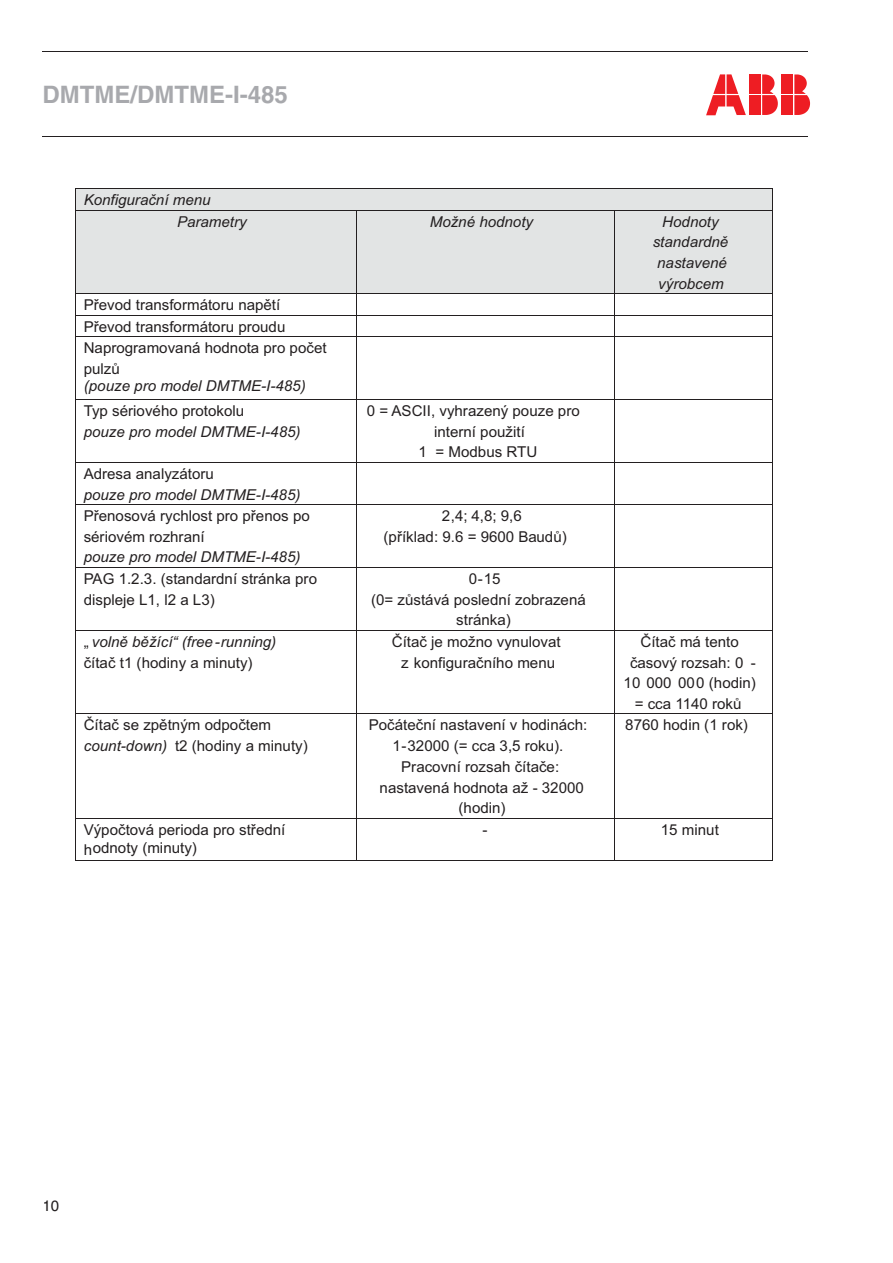
<style>
.page{position:relative;width:893px;height:1263px;background:#fff}
.page>*{position:absolute;margin:0;border:0;box-sizing:border-box;transform-origin:0 0}
.t1{font:700 24px "Helvetica CE";color:#a8a9ad}
.t2{font:15px/20.7px "Arial";color:#231f20}
.t3{font:italic 15px/20.7px "Arial";color:#231f20}
.t4{font:15px "Helvetica CE";color:#231f20}
.s1{font-style:normal}
.s2{font-style:italic}
</style>
<div class="page">
<hr style="left:43px;top:51px;width:765px;height:1px;background:#231f20">
<hr style="left:43px;top:136px;width:765px;height:1px;background:#231f20">
<svg style="left:706px;top:74px;width:40px;height:41px"></svg>
<div style="left:749px;top:95px;width:12px;height:20px;background:#ee1d23"></div>
<svg style="left:762px;top:74px;width:16px;height:41px"></svg>
<div style="left:749px;top:74px;width:12px;height:20px;background:#ee1d23"></div>
<div style="left:782px;top:95px;width:11px;height:20px;background:#ee1d23"></div>
<svg style="left:794px;top:74px;width:16px;height:41px"></svg>
<div style="left:782px;top:74px;width:11px;height:20px;background:#ee1d23"></div>
<div style="left:76px;top:189px;width:8px;height:21px;background:#e2e4e4"></div>
<div style="left:764px;top:189px;width:8px;height:21px;background:#e2e4e4"></div>
<div style="left:84px;top:189px;width:680px;height:21px;background:#e2e4e4"></div>
<hr style="left:76px;top:188px;width:696px;height:1px;background:#231f20">
<div style="left:76px;top:211px;width:8px;height:20px;background:#e2e4e4"></div>
<div style="left:348px;top:211px;width:8px;height:20px;background:#e2e4e4"></div>
<div style="left:76px;top:231px;width:280px;height:62px;background:#e2e4e4"></div>
<div style="left:84px;top:211px;width:264px;height:20px;background:#e2e4e4"></div>
<div style="left:356px;top:211px;width:8px;height:20px;background:#e2e4e4"></div>
<div style="left:607px;top:211px;width:7px;height:20px;background:#e2e4e4"></div>
<div style="left:356px;top:231px;width:258px;height:62px;background:#e2e4e4"></div>
<div style="left:364px;top:211px;width:243px;height:20px;background:#e2e4e4"></div>
<div style="left:615px;top:211px;width:8px;height:82px;background:#e2e4e4"></div>
<div style="left:764px;top:211px;width:8px;height:82px;background:#e2e4e4"></div>
<div style="left:623px;top:211px;width:141px;height:20px;background:#e2e4e4"></div>
<div style="left:623px;top:231px;width:141px;height:21px;background:#e2e4e4"></div>
<div style="left:623px;top:252px;width:141px;height:21px;background:#e2e4e4"></div>
<div style="left:623px;top:273px;width:141px;height:20px;background:#e2e4e4"></div>
<svg style="left:75px;top:188px;width:1px;height:23px"></svg>
<hr style="left:76px;top:210px;width:280px;height:1px;background:#231f20">
<hr style="left:356px;top:210px;width:258px;height:1px;background:#231f20">
<hr style="left:615px;top:210px;width:157px;height:1px;background:#231f20">
<svg style="left:772px;top:188px;width:1px;height:23px"></svg>
<hr style="left:75px;top:211px;width:1px;height:82px;background:#231f20">
<hr style="left:356px;top:211px;width:1px;height:82px;background:#231f20">
<hr style="left:614px;top:211px;width:1px;height:82px;background:#231f20">
<hr style="left:772px;top:211px;width:1px;height:82px;background:#231f20">
<hr style="left:76px;top:293px;width:280px;height:1px;background:#231f20">
<hr style="left:356px;top:293px;width:258px;height:1px;background:#231f20">
<hr style="left:615px;top:293px;width:157px;height:1px;background:#231f20">
<hr style="left:76px;top:315px;width:280px;height:1px;background:#231f20">
<hr style="left:356px;top:315px;width:258px;height:1px;background:#231f20">
<hr style="left:615px;top:315px;width:157px;height:1px;background:#231f20">
<svg style="left:75px;top:293px;width:1px;height:44px"></svg>
<hr style="left:76px;top:336px;width:280px;height:1px;background:#231f20">
<svg style="left:356px;top:294px;width:1px;height:42px"></svg>
<hr style="left:356px;top:336px;width:258px;height:1px;background:#231f20">
<svg style="left:614px;top:293px;width:1px;height:44px"></svg>
<hr style="left:615px;top:336px;width:157px;height:1px;background:#231f20">
<svg style="left:772px;top:293px;width:1px;height:44px"></svg>
<hr style="left:75px;top:337px;width:1px;height:62px;background:#231f20">
<hr style="left:356px;top:337px;width:1px;height:62px;background:#231f20">
<hr style="left:614px;top:337px;width:1px;height:62px;background:#231f20">
<hr style="left:772px;top:337px;width:1px;height:62px;background:#231f20">
<hr style="left:76px;top:399px;width:280px;height:1px;background:#231f20">
<hr style="left:356px;top:399px;width:258px;height:1px;background:#231f20">
<hr style="left:615px;top:399px;width:157px;height:1px;background:#231f20">
<hr style="left:75px;top:400px;width:1px;height:62px;background:#231f20">
<hr style="left:356px;top:400px;width:1px;height:62px;background:#231f20">
<hr style="left:614px;top:400px;width:1px;height:62px;background:#231f20">
<hr style="left:772px;top:400px;width:1px;height:62px;background:#231f20">
<hr style="left:76px;top:462px;width:280px;height:1px;background:#231f20">
<hr style="left:356px;top:462px;width:258px;height:1px;background:#231f20">
<hr style="left:615px;top:462px;width:157px;height:1px;background:#231f20">
<hr style="left:75px;top:463px;width:1px;height:41px;background:#231f20">
<hr style="left:356px;top:463px;width:1px;height:41px;background:#231f20">
<hr style="left:614px;top:463px;width:1px;height:41px;background:#231f20">
<hr style="left:772px;top:463px;width:1px;height:41px;background:#231f20">
<hr style="left:76px;top:504px;width:280px;height:1px;background:#231f20">
<hr style="left:356px;top:504px;width:258px;height:1px;background:#231f20">
<hr style="left:615px;top:504px;width:157px;height:1px;background:#231f20">
<hr style="left:75px;top:505px;width:1px;height:62px;background:#231f20">
<hr style="left:356px;top:505px;width:1px;height:62px;background:#231f20">
<hr style="left:614px;top:505px;width:1px;height:62px;background:#231f20">
<hr style="left:772px;top:505px;width:1px;height:62px;background:#231f20">
<hr style="left:76px;top:567px;width:280px;height:1px;background:#231f20">
<hr style="left:356px;top:567px;width:258px;height:1px;background:#231f20">
<hr style="left:615px;top:567px;width:157px;height:1px;background:#231f20">
<hr style="left:75px;top:568px;width:1px;height:62px;background:#231f20">
<hr style="left:356px;top:568px;width:1px;height:62px;background:#231f20">
<hr style="left:614px;top:568px;width:1px;height:62px;background:#231f20">
<hr style="left:772px;top:568px;width:1px;height:62px;background:#231f20">
<hr style="left:76px;top:630px;width:280px;height:1px;background:#231f20">
<hr style="left:356px;top:630px;width:258px;height:1px;background:#231f20">
<hr style="left:615px;top:630px;width:157px;height:1px;background:#231f20">
<hr style="left:75px;top:631px;width:1px;height:82px;background:#231f20">
<hr style="left:356px;top:631px;width:1px;height:82px;background:#231f20">
<hr style="left:614px;top:631px;width:1px;height:82px;background:#231f20">
<hr style="left:772px;top:631px;width:1px;height:82px;background:#231f20">
<hr style="left:76px;top:713px;width:280px;height:1px;background:#231f20">
<hr style="left:356px;top:713px;width:258px;height:1px;background:#231f20">
<hr style="left:615px;top:713px;width:157px;height:1px;background:#231f20">
<hr style="left:75px;top:714px;width:1px;height:104px;background:#231f20">
<hr style="left:356px;top:714px;width:1px;height:104px;background:#231f20">
<hr style="left:614px;top:714px;width:1px;height:104px;background:#231f20">
<hr style="left:772px;top:714px;width:1px;height:104px;background:#231f20">
<hr style="left:76px;top:818px;width:280px;height:1px;background:#231f20">
<hr style="left:356px;top:818px;width:258px;height:1px;background:#231f20">
<hr style="left:615px;top:818px;width:157px;height:1px;background:#231f20">
<hr style="left:75px;top:818px;width:1px;height:42px;background:#231f20">
<hr style="left:76px;top:860px;width:280px;height:1px;background:#231f20">
<hr style="left:356px;top:818px;width:1px;height:42px;background:#231f20">
<hr style="left:356px;top:860px;width:258px;height:1px;background:#231f20">
<hr style="left:614px;top:818px;width:1px;height:42px;background:#231f20">
<hr style="left:615px;top:860px;width:157px;height:1px;background:#231f20">
<hr style="left:772px;top:818px;width:1px;height:42px;background:#231f20">
<h1 class="t1" style="left:43px;top:81px;width:247px">DMTME/DMTME-I-485</h1>
<p class="t3" style="left:177px;top:190px;width:71px;line-height:21.6px;text-indent:-93px">Konfigurační menu<br>Parametry</p>
<p class="t2" style="left:84px;top:296px;width:244px;line-height:21.1px">Převod transformátoru napětí<br>Převod transformátoru proudu<br>Naprogramovaná hodnota pro počet pulzů</p>
<p class="t3" style="left:84px;top:377px;width:223px">(pouze pro model DMTME-I-485)</p>
<p class="t2" style="left:84px;top:400px;width:162px">Typ sériového protokolu</p>
<p class="t3" style="left:84px;top:422px;width:218px">pouze pro model DMTME-I-485)</p>
<p class="t2" style="left:84px;top:463px;width:132px">Adresa analyzátoru</p>
<p class="t3" style="left:84px;top:485px;width:218px">pouze pro model DMTME-I-485)</p>
<p class="t2" style="left:84px;top:505px;width:228px">Přenosová rychlost pro přenos po sériovém rozhraní</p>
<p class="t3" style="left:84px;top:548px;width:218px">pouze pro model DMTME-I-485)</p>
<p class="t3" style="left:430px;top:212px;width:105px">Možné hodnoty</p>
<p class="t3" style="left:653px;top:212px;width:77px;text-align:center">Hodnoty standardně nastavené výrobcem</p>
<p class="t2" style="left:367px;top:400px;width:215px">0 = ASCII, vyhrazený pouze pro</p>
<p class="t2" style="left:434px;top:421px;width:92px">interní použití</p>
<p class="t2" style="left:419px;top:442px;width:120px">1 = Modbus RTU</p>
<p class="t2" style="left:384px;top:505px;width:185px;text-indent:58px">2,4; 4,8; 9,6 (příklad: 9.6 = 9600 Baudů)</p>
<p class="t2" style="left:84px;top:569px;width:235px">PAG 1.2.3. (standardní stránka pro displeje L1, l2 a L3)</p>
<p class="t2" style="left:469px;top:569px;width:33px">0-15</p>
<p class="t2" style="left:371px;top:589px;width:216px">(0= zůstává poslední zobrazená</p>
<p class="t2" style="left:456px;top:610px;width:56px">stránka)</p>
<p class="t3" style="left:84px;top:633px;width:194px"><span class="s1">„</span> volně běžící“ (free-running) <span class="s1">č č</span></p>
<p class="t2" style="left:91px;top:652px;width:163px">íta t1 (hodiny a minuty)</p>
<p class="t2" style="left:392px;top:631px;width:170px;text-align:center">Čítač je možno vynulovat z konfiguračního menu</p>
<p class="t2" style="left:624px;top:631px;width:134px;text-align:center">Čítač má tento časový rozsah: 0 -<br>10 000 000 (hodin) = cca 1140 roků</p>
<p class="t2" style="left:84px;top:715px;width:226px">Čítač se zpětným odpočtem <span class="s2">count-down)</span> t2 (hodiny a minuty)</p>
<p class="t2" style="left:369px;top:715px;width:220px;text-align:center">Počáteční nastavení v hodinách:<br>1-32000 (= cca 3,5 roku).<br>Pracovní rozsah čítače: nastavená hodnota až - 32000 (hodin)</p>
<p class="t2" style="left:625px;top:715px;width:124px">8760 hodin (1 rok)</p>
<p class="t2" style="left:84px;top:820px;width:203px;line-height:18.1px">Výpočtová perioda pro střední hodnoty (minuty)</p>
<p class="t2" style="left:482px;top:819px;width:7px">-</p>
<p class="t2" style="left:661px;top:819px;width:59px">15 minut</p>
<p class="t4" style="left:43px;top:1197px;width:18px">10</p>
</div>
